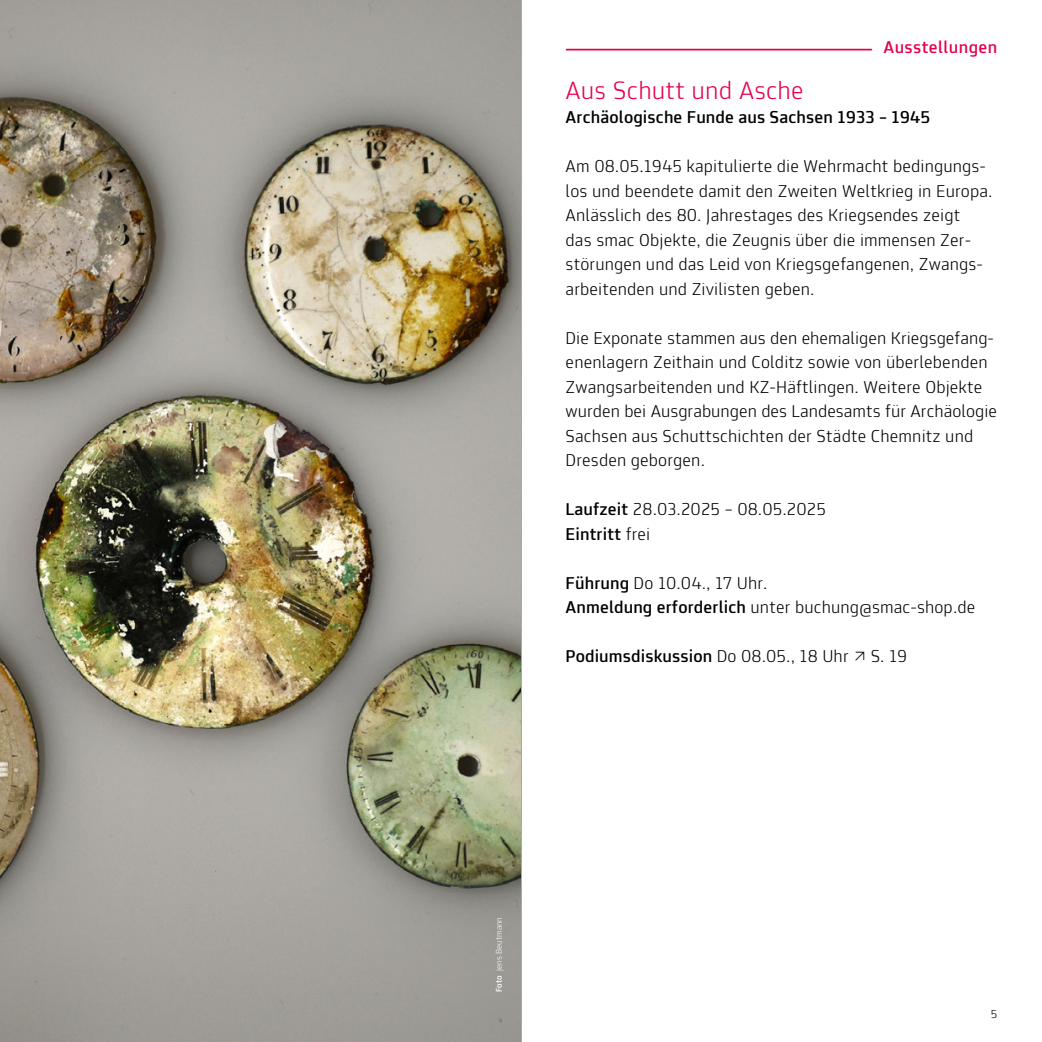
<style>
.page{position:relative;width:1042px;height:1042px;background:#fff}
.page>*{position:absolute;margin:0;border:0;box-sizing:border-box;transform-origin:0 0}
.H2_Veranstaltungstitel{font:26.25px "Tram SMAC Standard";letter-spacing:.005em;color:#e50051}
.P_TRAM_Fließtext{font:18.03px/24.5px "Tram SMAC Standard";letter-spacing:.005em;color:#000}
.H3_Subtitel{font:700 18.03px "Tram SMAC Standard";letter-spacing:.005em;color:#000}
.H1_Rubrik_rechts{font:700 18.03px "Tram SMAC Standard";letter-spacing:.02em;color:#e50051}
.P_TRAM_Fließtext-2{font:700 18.03px "Tram SMAC Standard";letter-spacing:.005em;color:#000}
.t1{font:12.25px "Tram SMAC Standard";color:#000}
.t2{font:8.75px "Tram SMAC Standard";letter-spacing:.005em;color:#fff}
.s1{font-weight:700}
.s2{font-weight:400}
</style>
<div class="page">
<hr style="left:520px;top:0;width:2px;height:1042px;background:#9d9d9c">
<img style="left:0;top:0;width:521px;height:1042px">
<hr style="left:566px;top:49px;width:305px;height:1px;background:#e50051">
<h1 class="H1_Rubrik_rechts" style="left:883px;top:35px;width:115px">Ausstellungen</h1>
<h2 class="H2_Veranstaltungstitel" style="left:566px;top:72px;width:240px">Aus Schutt und Asche</h2>
<h3 class="H3_Subtitel" style="left:566px;top:105px;width:366px">Archäologische Funde aus Sachsen 1933 – 1945</h3>
<p class="P_TRAM_Fließtext" style="left:566px;top:153px;width:428px">Am 08.05.1945 kapitulierte die Wehrmacht bedingungs&shy;los und beendete damit den Zweiten Weltkrieg in Europa.<br>Anlässlich des 80. Jahrestages des Kriegsendes zeigt<br>das smac Objekte, die Zeugnis über die immensen Zer&shy;störungen und das Leid von Kriegsgefangenen, Zwangs&shy;arbeitenden und Zivilisten geben.</p>
<p class="P_TRAM_Fließtext" style="left:566px;top:324px;width:433px">Die Exponate stammen aus den ehemaligen Kriegsgefang&shy;enenlagern Zeithain und Colditz sowie von überlebenden Zwangsarbeitenden und KZ-Häftlingen. Weitere Objekte wurden bei Ausgrabungen des Landesamts für Archäologie Sachsen aus Schuttschichten der Städte Chemnitz und Dresden geborgen.</p>
<p class="P_TRAM_Fließtext" style="left:566px;top:496px;width:262px"><span class="s1">Laufzeit</span> 28.03.2025 – 08.05.2025</p>
<p class="P_TRAM_Fließtext-2" style="left:566px;top:521px;width:86px">Eintritt <span class="s2">frei</span></p>
<p class="P_TRAM_Fließtext" style="left:566px;top:569px;width:411px"><span class="s1">Führung</span> Do 10.04., 17 Uhr.<br><span class="s1">Anmeldung erforderlich</span> unter buchung@smac-shop.de</p>
<p class="P_TRAM_Fließtext" style="left:566px;top:643px;width:343px"><span class="s1">Podiumsdiskussion</span> Do 08.05., 18 Uhr ↗ S. 19</p>
<p class="t2" style="left:493px;top:992px;width:77px;rotate:-90deg"><span class="s1">Foto</span> Jens Beutmann</p>
<p class="t1" style="left:991px;top:1005px;width:8px">5</p>
</div>
